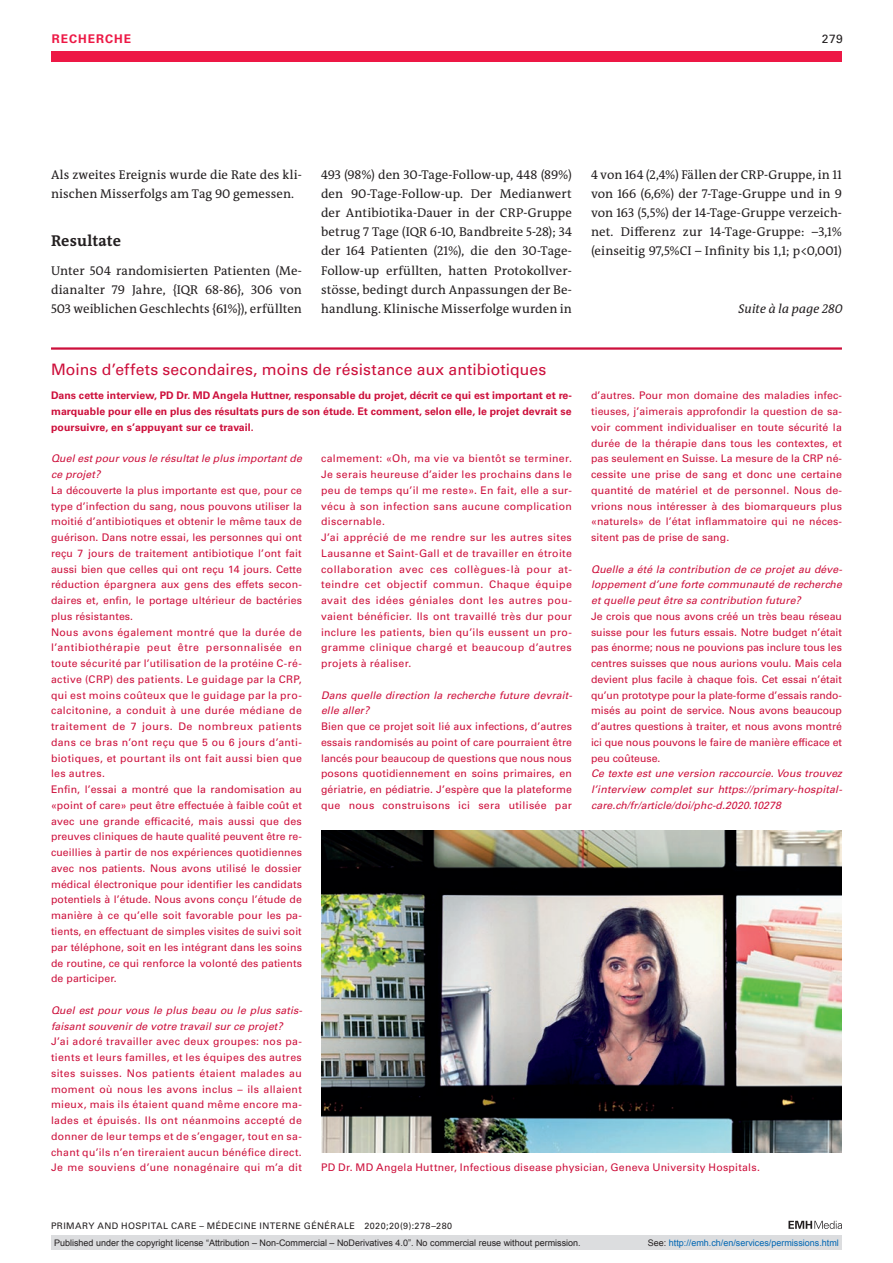
<style>
.page{position:relative;width:893px;height:1263px;background:#fff}
.page>*{position:absolute;margin:0;border:0;box-sizing:border-box;transform-origin:0 0}
.boxed-title-line{font:15.75px "Univers LT Std";letter-spacing:.005em;color:#cd0f3b}
.section-h1{font:700 15.75px "The Antiqua B W7";letter-spacing:.005em;color:#231f20}
.section-pn{font:12.75px/19.2px "The Antiqua B W5 Plain";letter-spacing:.005em;color:#231f20;text-align:justify}
.section-pn-2{font:italic 12.75px "The Antiqua B W5 Plain";letter-spacing:.005em;color:#231f20}
.ressort{font:700 12px "Univers LT Std";color:#ed1845}
.ressort-2{font:12px "Univers LT Std";color:#231f20}
.boxed-text{font:10.5px/15.8px "Univers LT Std";letter-spacing:.025em;color:#cd0f3b;text-align:justify}
.boxed-text-2{font:italic 10.5px/15.8px "Univers LT Std";letter-spacing:.01em;color:#cd0f3b}
.boxed-text-3{font:700 10.5px/15.8px "Univers LT Std";letter-spacing:.01em;color:#cd0f3b;text-align:justify}
.fig-caption{font:10.5px "Univers LT Std";letter-spacing:.025em;color:#cd0f3b}
.t1{font:9px "Arial";color:#231f20}
.fusszeile{font:9px "Univers LT Std";letter-spacing:.05em;color:#231f20}
.t2{font:9px "Arial";color:#0066b3}
.s1{color:#231f20}
</style>
<div class="page">
<div style="left:51px;top:51px;width:791px;height:11px;background:#ed1845"></div>
<svg style="left:788px;top:1221px;width:54px;height:8px"></svg>
<hr style="left:51px;top:347px;width:791px;height:3px;background:#cd0f3b">
<img style="left:321px;top:831px;width:520px;height:321px">
<div style="left:51px;top:1235px;width:791px;height:15px;background:#dcdddf"></div>
<p class="ressort" style="left:52px;top:31px;width:19px">Recherche</p>
<p class="ressort-2" style="left:822px;top:31px;width:22px">279</p>
<p class="section-pn" style="left:51px;top:165px;width:252px">Als zweites Ereignis wurde die Rate des kli&shy;nischen Misserfolgs am Tag 90 gemessen.</p>
<p class="section-h1" style="left:51px;top:230px;width:72px">Resultate</p>
<p class="section-pn" style="left:51px;top:261px;width:252px">Unter 504 randomisierten Patienten (Me&shy;dianalter 79 Jahre, {IQR 68-86}, 306 von 503 weiblichen Geschlechts {61%}), erfüllten</p>
<p class="section-pn" style="left:321px;top:165px;width:252px">493 (98%) den 30-Tage-Follow-up, 448 (89%) den 90-Tage-Follow-up. Der Medianwert der Antibiotika-Dauer in der CRP-Gruppe betrug 7 Tage (IQR 6-10, Bandbreite 5-28); 34 der 164 Patienten (21%), die den 30-Tage-Follow-up erfüllten, hatten Protokollver&shy;stösse, bedingt durch Anpassungen der Be&shy;handlung. Klinische Misserfolge wurden in</p>
<p class="section-pn" style="left:591px;top:165px;width:252px">4 von 164 (2,4%) Fällen der CRP-Gruppe, in 11 von 166 (6,6%) der 7-Tage-Gruppe und in 9 von 163 (5,5%) der 14-Tage-Gruppe verzeich&shy;net. Differenz zur 14-Tage-Gruppe: –3,1% (einseitig 97,5%CI – Infinity bis 1,1; p&lt;0,001)</p>
<p class="section-pn-2" style="left:738px;top:300px;width:106px">Suite à la page 280</p>
<p class="boxed-title-line" style="left:51px;top:360px;width:497px">Moins d’effets secondaires, moins de résistance aux antibiotiques</p>
<p class="boxed-text-3" style="left:51px;top:388px;width:522px">Dans cette interview, PD Dr. MD Angela Huttner, responsable du projet, décrit ce qui est important et re&shy;marquable pour elle en plus des résultats purs de son étude. Et comment, selon elle, le projet devrait se poursuivre, en s’appuyant sur ce travail.</p>
<p class="boxed-text-2" style="left:51px;top:451px;width:252px">Quel est pour vous le résultat le plus important de ce projet?</p>
<p class="boxed-text" style="left:51px;top:482px;width:252px">La découverte la plus importante est que, pour ce type d’infection du sang, nous pouvons utiliser la moitié d’antibiotiques et obtenir le même taux de guérison. Dans notre essai, les personnes qui ont reçu 7 jours de traitement antibiotique l’ont fait aussi bien que celles qui ont reçu 14 jours. Cette réduction épargnera aux gens des effets secon&shy;daires et, enfin, le portage ultérieur de bactéries plus résistantes.</p>
<p class="boxed-text" style="left:51px;top:624px;width:252px">Nous avons également montré que la durée de l’antibiothérapie peut être personnalisée en toute sécurité par l’utilisation de la protéine C-ré&shy;active (CRP) des patients. Le guidage par la CRP, qui est moins coûteux que le guidage par la pro&shy;calcitonine, a conduit à une durée médiane de traitement de 7 jours. De nombreux patients dans ce bras n’ont reçu que 5 ou 6 jours d’anti&shy;biotiques, et pourtant ils ont fait aussi bien que les autres.</p>
<p class="boxed-text" style="left:51px;top:782px;width:252px">Enfin, l’essai a montré que la randomisation au «point of care» peut être effectuée à faible coût et avec une grande efficacité, mais aussi que des preuves cliniques de haute qualité peuvent être re&shy;cueillies à partir de nos expériences quotidiennes avec nos patients. Nous avons utilisé le dossier médical électronique pour identifier les candidats potentiels à l’étude. Nous avons conçu l’étude de manière à ce qu’elle soit favorable pour les pa&shy;tients, en effectuant de simples visites de suivi soit par téléphone, soit en les intégrant dans les soins de routine, ce qui renforce la volonté des patients de participer.</p>
<p class="boxed-text-2" style="left:51px;top:1002px;width:253px">Quel est pour vous le plus beau ou le plus satis&shy;faisant souvenir de votre travail sur ce projet?</p>
<p class="boxed-text" style="left:51px;top:1034px;width:252px">J’ai adoré travailler avec deux groupes: nos pa&shy;tients et leurs familles, et les équipes des autres sites suisses. Nos patients étaient malades au moment où nous les avons inclus – ils allaient mieux, mais ils étaient quand même encore ma&shy;lades et épuisés. Ils ont néanmoins accepté de donner de leur temps et de s’engager, tout en sa&shy;chant qu’ils n’en tireraient aucun bénéfice direct.<br>Je me souviens d’une nonagénaire qui m’a dit</p>
<p class="boxed-text" style="left:591px;top:388px;width:252px">d’autres. Pour mon domaine des maladies infec&shy;tieuses, j’aimerais approfondir la question de sa&shy;voir comment individualiser en toute sécurité la durée de la thérapie dans tous les contextes, et pas seulement en Suisse. La mesure de la CRP né&shy;cessite une prise de sang et donc une certaine quantité de matériel et de personnel. Nous de&shy;vrions nous intéresser à des biomarqueurs plus «naturels» de l’état inflammatoire qui ne néces&shy;sitent pas de prise de sang.</p>
<p class="boxed-text-2" style="left:591px;top:561px;width:253px;text-align:justify">Quelle a été la contribution de ce projet au déve&shy;loppement d’une forte communauté de recherche et quelle peut être sa contribution future?</p>
<p class="boxed-text" style="left:591px;top:608px;width:252px">Je crois que nous avons créé un très beau réseau suisse pour les futurs essais. Notre budget n’était pas énorme; nous ne pouvions pas inclure tous les centres suisses que nous aurions voulu. Mais cela devient plus facile à chaque fois. Cet essai n’était qu’un prototype pour la plate-forme d’essais rando&shy;misés au point de service. Nous avons beaucoup d’autres questions à traiter, et nous avons montré ici que nous pouvons le faire de manière efficace et peu coûteuse.</p>
<p class="boxed-text-2" style="left:591px;top:766px;width:252px;text-align:justify">Ce texte est une version raccourcie. Vous trouvez l’interview complet sur https://primary-hospital&shy;care.ch/fr/article/doi/phc-d.2020.10278</p>
<p class="boxed-text" style="left:321px;top:451px;width:252px">calmement: «Oh, ma vie va bientôt se terminer.<br>Je serais heureuse d’aider les prochains dans le peu de temps qu’il me reste». En fait, elle a sur&shy;vécu à son infection sans aucune complication discernable.</p>
<p class="boxed-text" style="left:321px;top:530px;width:252px">J’ai apprécié de me rendre sur les autres sites Lausanne et Saint-Gall et de travailler en étroite collaboration avec ces collègues-là pour at&shy;teindre cet objectif commun. Chaque équipe avait des idées géniales dont les autres pou&shy;vaient bénéficier. Ils ont travaillé très dur pour inclure les patients, bien qu’ils eussent un pro&shy;gramme clinique chargé et beaucoup d’autres projets à réaliser.</p>
<p class="boxed-text-2" style="left:321px;top:687px;width:252px">Dans quelle direction la recherche future devrait&shy;elle aller?</p>
<p class="boxed-text" style="left:321px;top:719px;width:252px">Bien que ce projet soit lié aux infections, d’autres essais randomisés au point of care pourraient être lancés pour beaucoup de questions que nous nous posons quotidiennement en soins primaires, en gériatrie, en pédiatrie. J’espère que la plateforme que nous construisons ici sera utilisée par</p>
<p class="fig-caption" style="left:321px;top:1161px;width:440px">PD Dr. MD Angela Huttner, Infectious disease physician, Geneva University Hospitals.</p>
<p class="fusszeile" style="left:51px;top:1220px;width:403px">PRIMARY AND HOSPITAL CARE – MÉDECINE INTERNE GÉNÉRALE 2020;20(9):278–280</p>
<p class="t1" style="left:54px;top:1237px;width:528px">Published under the copyright license “Attribution – Non-Commercial – NoDerivatives 4.0”. No commercial reuse without permission.</p>
<p class="t2" style="left:648px;top:1237px;width:193px"><span class="s1">See:</span> http://emh.ch/en/services/permissions.html</p>
</div>
